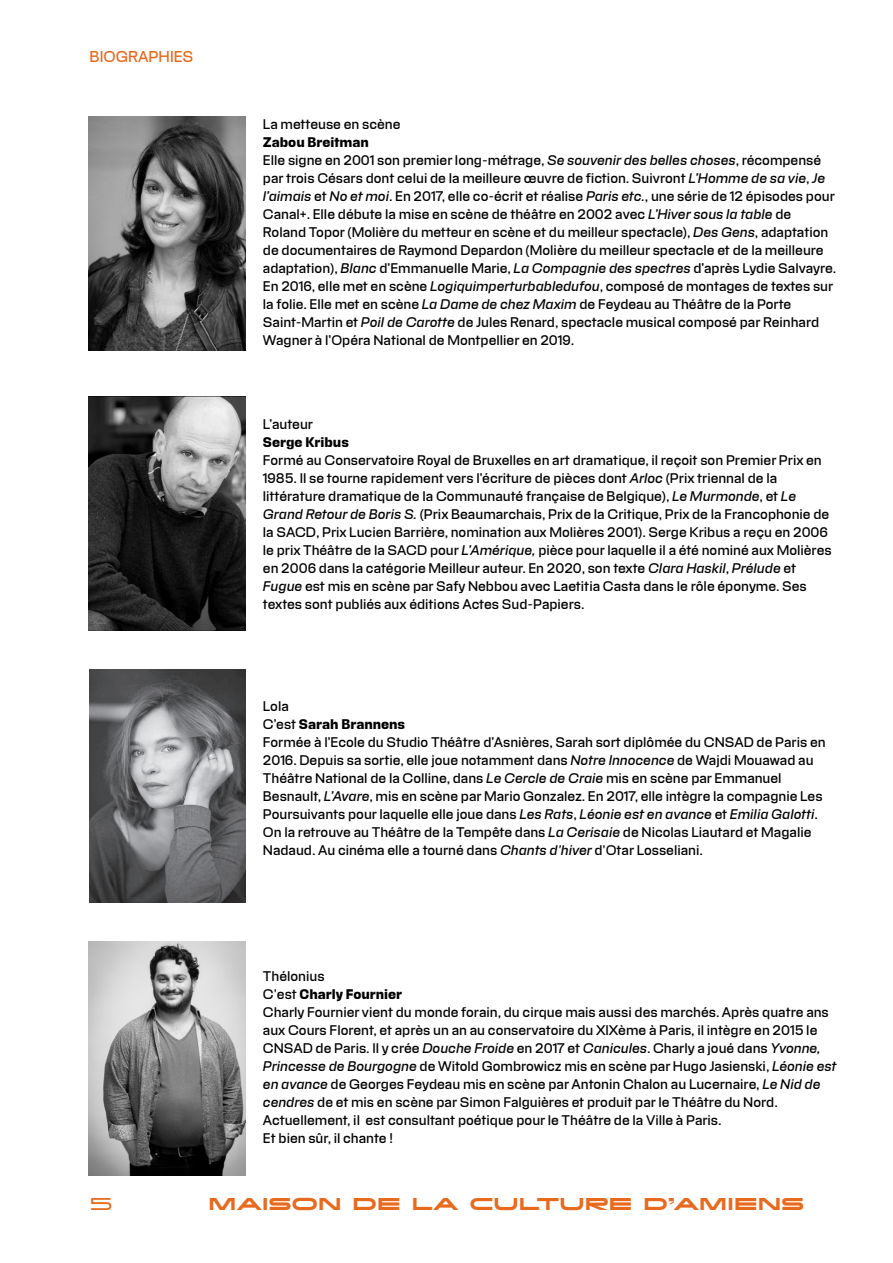
<style>
.page{position:relative;width:893px;height:1263px;background:#fff}
.page>*{position:absolute;margin:0;border:0;box-sizing:border-box;transform-origin:0 0}
.t1{font:15px "PVC Banner Ultra";letter-spacing:.02em;color:#e86a1f}
.t2{font:15px "PVC Banner";color:#e86a1f}
.t3{font:300 13.5px "Tesseract Sans Text";color:#e86a1f}
.t4{font:300 12px/18px "Tesseract Sans Text";color:#000001}
.t5{font:700 12px "Tesseract Sans Text";color:#000001}
.s1{font-weight:700}
.s2{font-style:italic}
</style>
<div class="page">
<img style="left:90px;top:669px;width:155px;height:234px">
<img style="left:89px;top:941px;width:156px;height:234px">
<img style="left:89px;top:397px;width:156px;height:234px">
<img style="left:89px;top:116px;width:156px;height:234px">
<p class="t3" style="left:90px;top:46px;width:105px">BIOGRAPHIES</p>
<p class="t4" style="left:263px;top:114px;width:139px">La metteuse en scène</p>
<p class="t4" style="left:263px;top:132px;width:575px"><span class="s1">Zabou Breitman<br></span>Elle signe en 2001 son premier long-métrage, <span class="s2">Se souvenir des belles choses</span>, récompensé par trois Césars dont celui de la meilleure œuvre de fiction. Suivront <span class="s2">L’Homme de sa vie</span>, <span class="s2">Je l’aimais</span> et <span class="s2">No et moi</span>. En 2017, elle co-écrit et réalise <span class="s2">Paris etc.</span>, une série de 12 épisodes pour Canal+. Elle débute la mise en scène de théâtre en 2002 avec <span class="s2">L’Hiver sous la table</span> de Roland Topor (Molière du metteur en scène et du meilleur spectacle), <span class="s2">Des Gens</span>, adaptation de documentaires de Raymond Depardon (Molière du meilleur spectacle et de la meilleure adaptation), <span class="s2">Blanc</span> d’Emmanuelle Marie, <span class="s2">La Compagnie des spectres</span> d’après Lydie Salvayre.<br>En 2016, elle met en scène <span class="s2">Logiquimperturbabledufou</span>, composé de montages de textes sur la folie. Elle met en scène <span class="s2">La Dame de chez Maxim</span> de Feydeau au Théâtre de la Porte Saint-Martin et <span class="s2">Poil de Carotte</span> de Jules Renard, spectacle musical composé par Reinhard Wagner à l’Opéra National de Montpellier en 2019.</p>
<p class="t4" style="left:263px;top:414px;width:52px">L’auteur</p>
<p class="t5" style="left:263px;top:433px;width:88px">Serge Kribus</p>
<p class="t4" style="left:263px;top:450px;width:570px">Formé au Conservatoire Royal de Bruxelles en art dramatique, il reçoit son Premier Prix en 1985. Il se tourne rapidement vers l’écriture de pièces dont <span class="s2">Arloc</span> (Prix triennal de la littérature dramatique de la Communauté française de Belgique), <span class="s2">Le Murmonde</span>, et <span class="s2">Le Grand Retour de Boris S.</span> (Prix Beaumarchais, Prix de la Critique, Prix de la Francophonie de la SACD, Prix Lucien Barrière, nomination aux Molières 2001). Serge Kribus a reçu en 2006 le prix Théâtre de la SACD pour <span class="s2">L’Amérique,</span> pièce pour laquelle il a été nominé aux Molières en 2006 dans la catégorie Meilleur auteur. En 2020, son texte <span class="s2">Clara Haskil</span>, <span class="s2">Prélude</span> et <span class="s2">Fugue</span> est mis en scène par Safy Nebbou avec Laetitia Casta dans le rôle éponyme. Ses textes sont publiés aux éditions Actes Sud-Papiers.</p>
<p class="t4" style="left:263px;top:696px;width:564px">Lola<br>C’est <span class="s1">Sarah Brannens<br></span>Formée à l’Ecole du Studio Théâtre d’Asnières, Sarah sort diplômée du CNSAD de Paris en 2016. Depuis sa sortie, elle joue notamment dans <span class="s2">Notre Innocence</span> de Wajdi Mouawad au Théâtre National de la Colline, dans <span class="s2">Le Cercle de Craie</span> mis en scène par Emmanuel Besnault, <span class="s2">L’Avare</span>, mis en scène par Mario Gonzalez. En 2017, elle intègre la compagnie Les Poursuivants pour laquelle elle joue dans <span class="s2">Les Rats</span>, <span class="s2">Léonie est en avance</span> et <span class="s2">Emilia Galotti</span>.<br>On la retrouve au Théâtre de la Tempête dans <span class="s2">La Cerisaie</span> de Nicolas Liautard et Magalie Nadaud. Au cinéma elle a tourné dans <span class="s2">Chants d'hiver</span> d'Otar Losseliani.</p>
<p class="t4" style="left:263px;top:966px;width:575px">Thélonius<br>C'est <span class="s1">Charly Fournier<br></span>Charly Fournier vient du monde forain, du cirque mais aussi des marchés. Après quatre ans aux Cours Florent, et après un an au conservatoire du XIXème à Paris, il intègre en 2015 le CNSAD de Paris. Il y crée <span class="s2">Douche Froide</span> en 2017 et <span class="s2">Canicules</span>. Charly a joué dans <span class="s2">Yvonne, Princesse de Bourgogne</span> de Witold Gombrowicz mis en scène par Hugo Jasienski, <span class="s2">Léonie est en avance</span> de Georges Feydeau mis en scène par Antonin Chalon au Lucernaire, <span class="s2">Le Nid de cendres</span> de et mis en scène par Simon Falguières et produit par le Théâtre du Nord.<br>Actuellement, il est consultant poétique pour le Théâtre de la Ville à Paris.<br>Et bien sûr, il chante !</p>
<p class="t2" style="left:90px;top:1192px;width:25px">5</p>
<p class="t1" style="left:209px;top:1193px;width:597px">MAISON DE LA CULTURE D’AMIENS</p>
</div>
